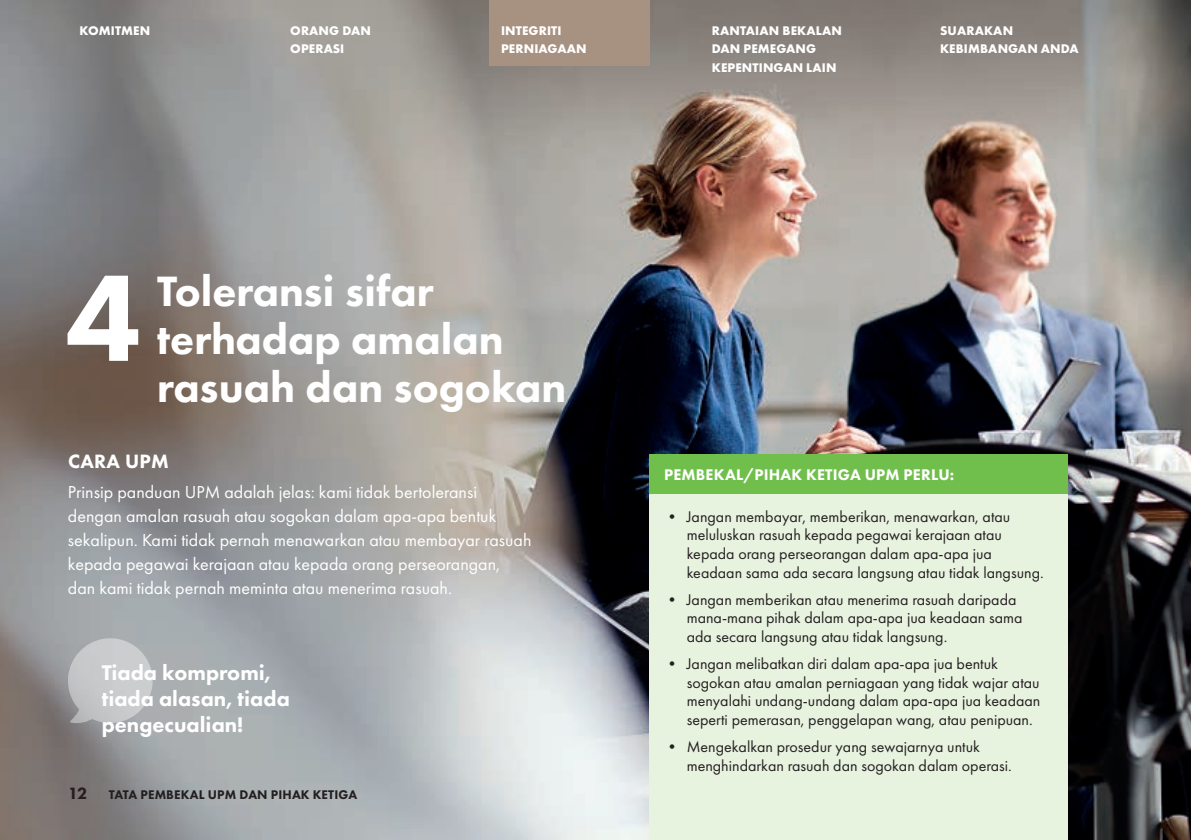
<style>
.page{position:relative;width:1191px;height:840px;background:#fff}
.page>*{position:absolute;margin:0;border:0;box-sizing:border-box;transform-origin:0 0}
.BIG-NUMBER{font:800 127.6px "Futura PT";color:#fff}
.OTSIKKO_24pt_heavy{font:800 44px/48px "Futura PT";color:#fff}
.QUOTE{font:800 22px/26px "Futura PT";color:#fff}
.THE-UPM-WAY_heading{font:800 20px "Futura PT";letter-spacing:.01em;color:#fff}
.THE-UPM-WAY_body{font:18px/24px "Futura PT";color:#fff}
.t1{font:800 17px "Futura PT";color:#231f20}
.t2{font:16px/18.6px "Futura PT";color:#231f20}
.GREENBOX_heading{font:800 16px "Futura PT";letter-spacing:.01em;color:#fff}
.NAVIGATION{font:700 13px/18px "Futura PT";letter-spacing:.01em;color:#fff}
.t3{font:800 13px "Futura PT";letter-spacing:.01em;color:#231f20}
</style>
<div class="page">
<img style="left:0;top:0;width:1190px;height:839px">
<div style="left:650px;top:454px;width:418px;height:385px;background:#e7f2df"></div>
<div style="left:650px;top:454px;width:418px;height:39px;background:#70bf4c"></div>
<svg style="left:67px;top:638px;width:88px;height:84px;background:#bec0c2"></svg>
<div style="left:489px;top:0;width:161px;height:65px;background:#a79180"></div>
<p class="NAVIGATION" style="left:79px;top:22px;width:72px">KOMITMEN</p>
<p class="NAVIGATION" style="left:712px;top:22px;width:131px">RANTAIAN BEKALAN<br>DAN PEMEGANG<br>KEPENTINGAN LAIN</p>
<p class="NAVIGATION" style="left:940px;top:22px;width:140px">SUARAKAN<br>KEBIMBANGAN ANDA</p>
<p class="NAVIGATION" style="left:290px;top:22px;width:82px">ORANG DAN<br>OPERASI</p>
<p class="NAVIGATION" style="left:501px;top:22px;width:87px">INTEGRITI<br>PERNIAGAAN</p>
<p class="BIG-NUMBER" style="left:65px;top:238px;width:78px">4</p>
<p class="OTSIKKO_24pt_heavy" style="left:157px;top:266px;width:411px">Toleransi sifar terhadap amalan rasuah dan sogokan</p>
<p class="THE-UPM-WAY_heading" style="left:68px;top:448px;width:102px">CARA UPM</p>
<p class="THE-UPM-WAY_body" style="left:68px;top:479px;width:465px">Prinsip panduan UPM adalah jelas: kami tidak bertoleransi dengan amalan rasuah atau sogokan dalam apa-apa bentuk sekalipun. Kami tidak pernah menawarkan atau membayar rasuah kepada pegawai kerajaan atau kepada orang perseorangan, dan kami tidak pernah meminta atau menerima rasuah.</p>
<p class="QUOTE" style="left:102px;top:658px;width:171px">Tiada kompromi,</p>
<p class="QUOTE" style="left:102px;top:684px;width:190px">tiada alasan, tiada pengecualian!</p>
<p class="t1" style="left:68px;top:782px;width:21px">12</p>
<p class="t3" style="left:109px;top:785px;width:250px">TATA PEMBEKAL UPM DAN PIHAK KETIGA</p>
<p class="GREENBOX_heading" style="left:664px;top:465px;width:292px">PEMBEKAL/PIHAK KETIGA UPM PERLU:</p>
<p class="t2" style="left:686px;top:506px;width:358px;text-indent:-23px">• Jangan membayar, memberikan, menawarkan, atau meluluskan rasuah kepada pegawai kerajaan atau kepada orang perseorangan dalam apa-apa jua keadaan sama ada secara langsung atau tidak langsung.</p>
<p class="t2" style="left:686px;top:589px;width:337px;text-indent:-23px">• Jangan memberikan atau menerima rasuah daripada mana-mana pihak dalam apa-apa jua keadaan sama ada secara langsung atau tidak langsung.</p>
<p class="t2" style="left:686px;top:654px;width:355px;text-indent:-23px">• Jangan melibatkan diri dalam apa-apa jua bentuk sogokan atau amalan perniagaan yang tidak wajar atau menyalahi undang-undang dalam apa-apa jua keadaan seperti pemerasan, penggelapan wang, atau penipuan.</p>
<p class="t2" style="left:686px;top:737px;width:326px;text-indent:-23px">• Mengekalkan prosedur yang sewajarnya untuk menghindarkan rasuah dan sogokan dalam operasi.</p>
</div>
